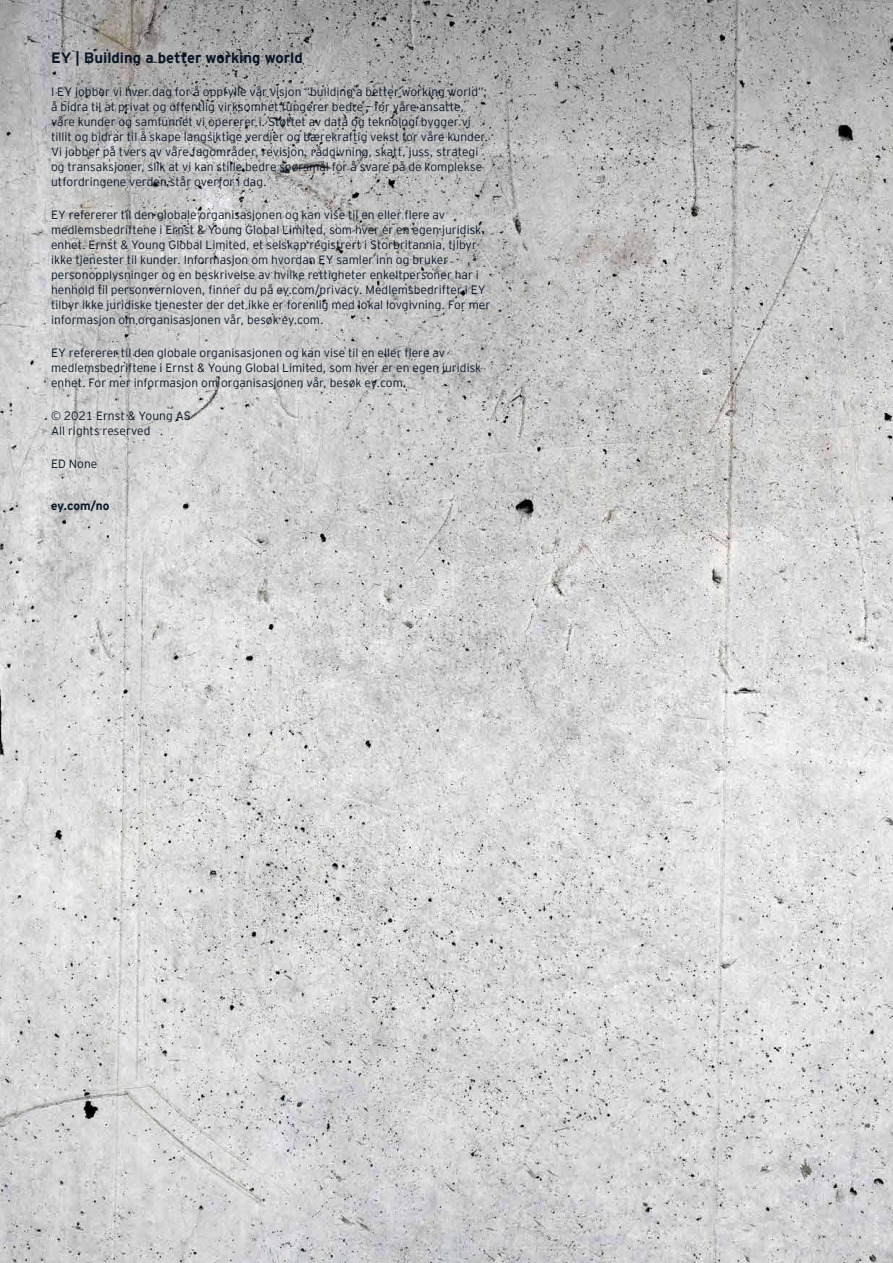
<style>
.page{position:relative;width:893px;height:1263px;background:#fff}
.page>*{position:absolute;margin:0;border:0;box-sizing:border-box;transform-origin:0 0}
.t1{font:700 15px "EY Interstate";letter-spacing:-.005em;color:#0a1627}
.t2{font:300 12px/15px "EY Interstate";letter-spacing:.005em;color:#0a1627}
.t3{font:700 12px "EY Interstate";letter-spacing:-.01em;color:#0a1627}
.t4{font:300 6px "EY Interstate";letter-spacing:-.005em;color:#fff}
</style>
<div class="page">
<img style="left:0;top:0;width:893px;height:1263px">
<p class="t1" style="left:51px;top:47px;width:253px">EY | Building a better working world</p>
<p class="t2" style="left:51px;top:84px;width:439px">I EY jobber vi hver dag for å oppfylle vår visjon “building a better working world”; å bidra til at privat og offentlig virksomhet fungerer bedre – for våre ansatte, våre kunder og samfunnet vi opererer i. Støttet av data og teknologi bygger vi tillit og bidrar til å skape langsiktige verdier og bærekraftig vekst for våre kunder.<br>Vi jobber på tvers av våre fagområder, revisjon, rådgivning, skatt, juss, strategi og transaksjoner, slik at vi kan stille bedre spørsmål for å svare på de komplekse utfordringene verden står overfor i dag.</p>
<p class="t2" style="left:51px;top:207px;width:441px">EY refererer til den globale organisasjonen og kan vise til en eller flere av medlemsbedriftene i Ernst &amp; Young Global Limited, som hver er en egen juridisk enhet. Ernst &amp; Young Global Limited, et selskap registrert i Storbritannia, tilbyr ikke tjenester til kunder. Informasjon om hvordan EY samler inn og bruker personopplysninger og en beskrivelse av hvilke rettigheter enkeltpersoner har i henhold til personvernloven, finner du på ey.com/privacy. Medlemsbedrifter i EY tilbyr ikke juridiske tjenester der det ikke er forenlig med lokal lovgivning. For mer informasjon om organisasjonen vår, besøk ey.com.</p>
<p class="t2" style="left:51px;top:345px;width:432px">EY refererer til den globale organisasjonen og kan vise til en eller flere av medlemsbedriftene i Ernst &amp; Young Global Limited, som hver er en egen juridisk enhet. For mer informasjon om organisasjonen vår, besøk ey.com.</p>
<p class="t2" style="left:51px;top:408px;width:141px">© 2021 Ernst &amp; Young AS<br>All rights reserved</p>
<p class="t2" style="left:51px;top:456px;width:48px">ED None</p>
<p class="t3" style="left:51px;top:497px;width:60px">ey.com/no</p>
<p class="t4" style="left:872px;top:1243px;width:31px;rotate:-90deg">B21007no</p>
</div>
